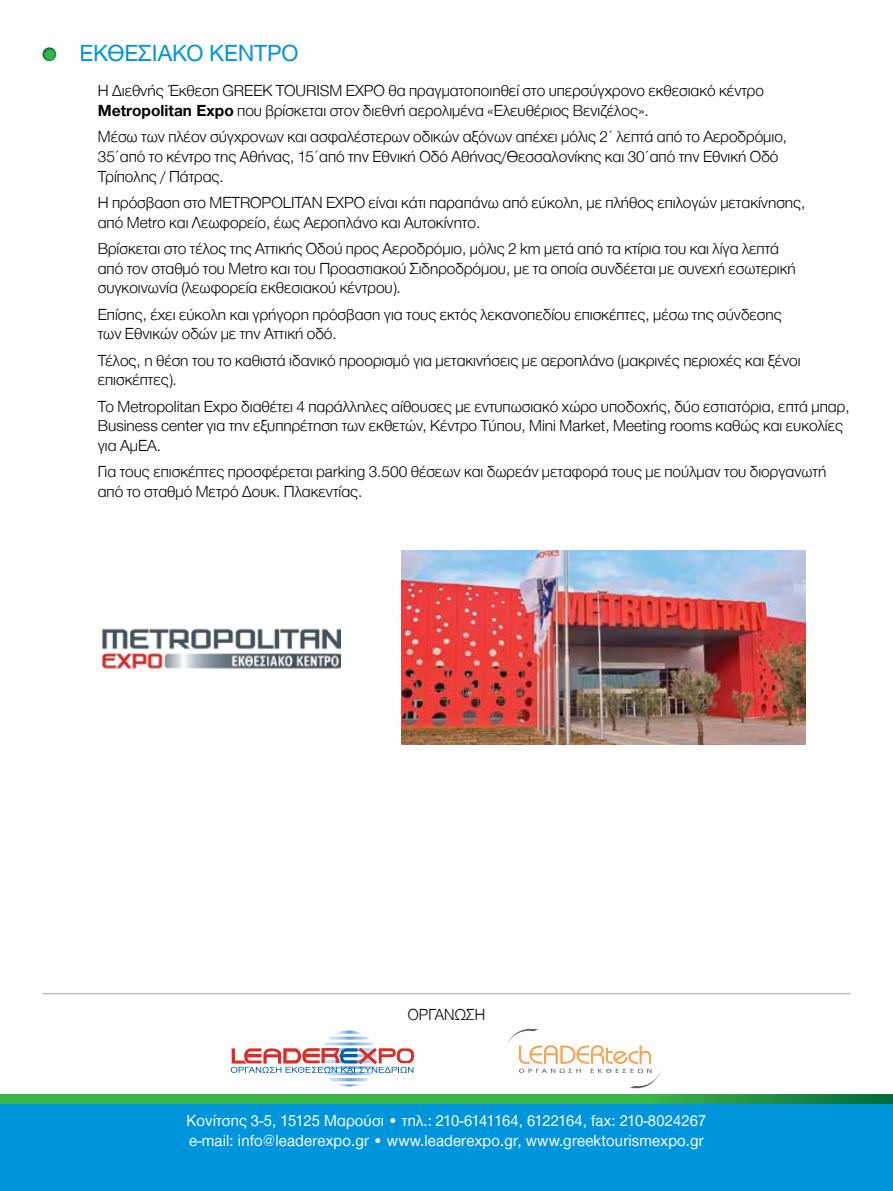
<style>
.page{position:relative;width:893px;height:1191px;background:#fff}
.page>*{position:absolute;margin:0;border:0;box-sizing:border-box;transform-origin:0 0}
.t1{font:24px "Helvetica Neue Greek";color:#0095da}
.t2{font:300 16.5px/19.8px "Helvetica Neue Greek";color:#000}
.t3{font:16.5px/19.8px "Helvetica Neue Greek";letter-spacing:.01em;color:#fff;scale:.96 1}
.t4{font:300 16.5px "Helvetica Neue Greek";color:#000;scale:.96 1}
.s1{font-weight:700}
</style>
<div class="page">
<div style="left:0;top:1100px;width:893px;height:91px;background:#0095da"></div>
<svg style="left:0;top:1094px;width:893px;height:10px"></svg>
<svg style="left:231px;top:1030px;width:183px;height:56px"></svg>
<svg style="left:504px;top:1028px;width:159px;height:60px"></svg>
<svg style="left:43px;top:47px;width:13px;height:14px"></svg>
<img style="left:102px;top:628px;width:238px;height:41px">
<img style="left:402px;top:551px;width:403px;height:193px">
<hr style="left:43px;top:993px;width:807px;height:1px;background:#bcbec0">
<h1 class="t1" style="left:80px;top:41px;width:221px">ΕΚΘΕΣΙΑΚΟ ΚΕΝΤΡΟ</h1>
<p class="t2" style="left:98px;top:80px;width:668px">H Διεθνής Έκθεση GREEK TOURISM EXPO θα πραγματοποιηθεί στο υπερσύγχρονο εκθεσιακό κέντρο<br><span class="s1">Metropolitan Expo</span> που βρίσκεται στον διεθνή αερολιμένα «Ελευθέριος Βενιζέλος».</p>
<p class="t2" style="left:98px;top:126px;width:691px">Μέσω των πλέον σύγχρονων και ασφαλέστερων οδικών αξόνων απέχει μόλις 2΄ λεπτά από το Αεροδρόμιο,<br>35΄από το κέντρο της Αθήνας, 15΄από την Εθνική Οδό Αθήνας/Θεσσαλονίκης και 30΄από την Εθνική Οδό<br>Τρίπολης / Πάτρας.</p>
<p class="t2" style="left:98px;top:192px;width:709px">Η πρόσβαση στο METROPOLITAN EXPO είναι κάτι παραπάνω από εύκολη, με πλήθος επιλογών μετακίνησης, από Metro και Λεωφορείο, έως Αεροπλάνο και Αυτοκίνητο.</p>
<p class="t2" style="left:98px;top:238px;width:699px">Βρίσκεται στο τέλος της Αττικής Οδού προς Αεροδρόμιο, μόλις 2 km μετά από τα κτίρια του και λίγα λεπτά από τον σταθμό του Metro και του Προαστιακού Σιδηροδρόμου, με τα οποία συνδέεται με συνεχή εσωτερική συγκοινωνία (λεωφορεία εκθεσιακού κέντρου).</p>
<p class="t2" style="left:98px;top:304px;width:685px">Επίσης, έχει εύκολη και γρήγορη πρόσβαση για τους εκτός λεκανοπεδίου επισκέπτες, μέσω της σύνδεσης των Εθνικών οδών με την Αττική οδό.</p>
<p class="t2" style="left:98px;top:350px;width:704px">Τέλος, η θέση του το καθιστά ιδανικό προορισμό για μετακινήσεις με αεροπλάνο (μακρινές περιοχές και ξένοι επισκέπτες).</p>
<p class="t2" style="left:98px;top:396px;width:753px">Το Metropolitan Expo διαθέτει 4 παράλληλες αίθουσες με εντυπωσιακό χώρο υποδοχής, δύο εστιατόρια, επτά μπαρ,<br>Business center για την εξυπηρέτηση των εκθετών, Κέντρο Τύπου, Mini Market, Meeting rooms καθώς και ευκολίες για ΑμΕΑ.</p>
<p class="t2" style="left:98px;top:462px;width:730px">Για τους επισκέπτες προσφέρεται parking 3.500 θέσεων και δωρεάν μεταφορά τους με πούλμαν του διοργανωτή από το σταθμό Μετρό Δουκ. Πλακεντίας.</p>
<p class="t4" style="left:408px;top:1005px;width:82px">ΟΡΓΑΝΩΣΗ</p>
<p class="t3" style="left:186px;top:1110px;width:543px">Κονίτσης 3-5, 15125 Μαρούσι • τηλ.: 210-6141164, 6122164, fax: 210-8024267 e-mail: info@leaderexpo.gr • www.leaderexpo.gr, www.greektourismexpo.gr</p>
</div>
